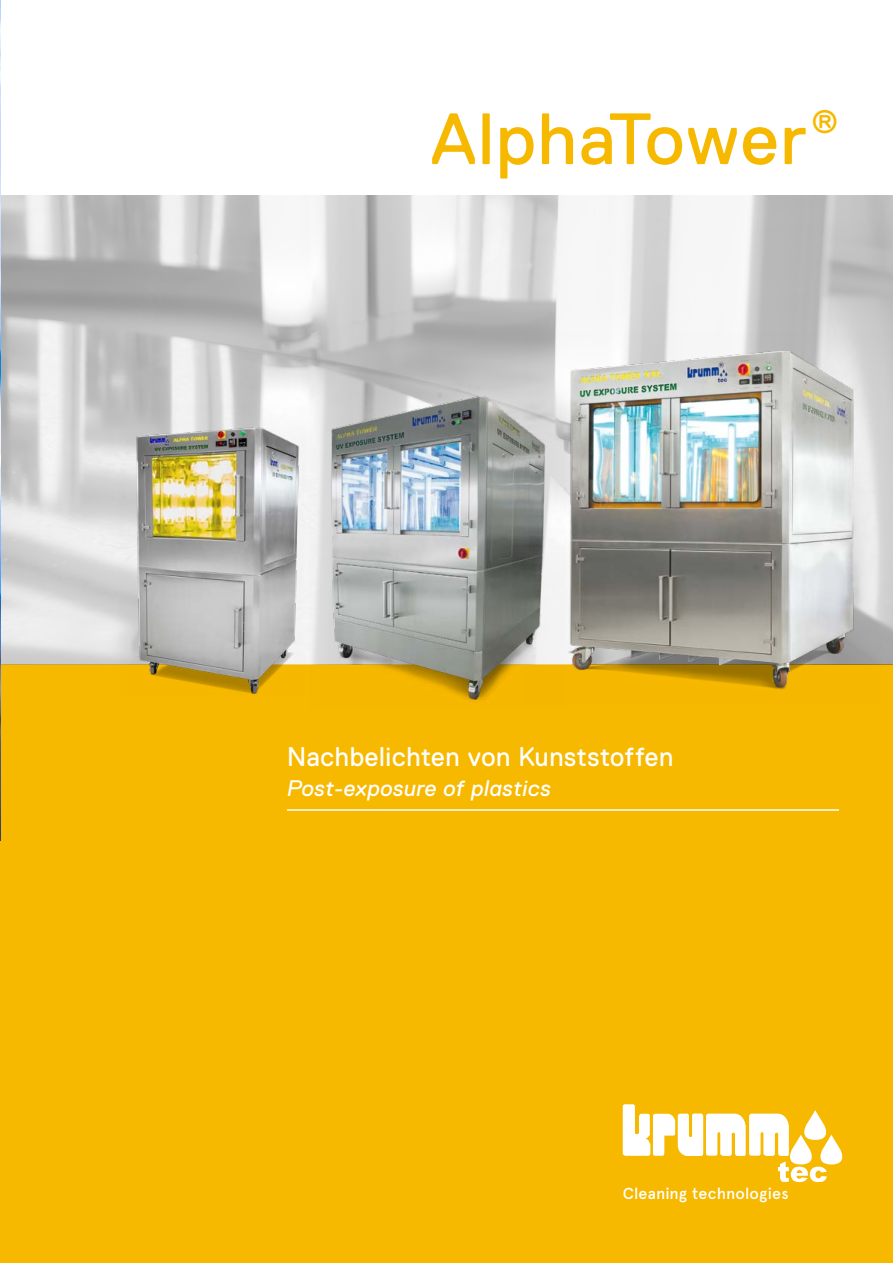
<style>
.page{position:relative;width:893px;height:1263px;background:#fff}
.page>*{position:absolute;margin:0;border:0;box-sizing:border-box;transform-origin:0 0}
.t1{font:72.45px "Replica";letter-spacing:.025em;color:#f7b800}
.t2{font:27px "Replica";letter-spacing:.025em;color:#fff}
.t3{font:italic 22.5px "Replica";letter-spacing:.025em;color:#fff}
.t4{font:500 16.05px "Apercu";letter-spacing:.01em;color:#fff}
</style>
<div class="page">
<div style="left:0;top:665px;width:893px;height:598px;background:#f7b800"></div>
<img style="left:1px;top:195px;width:892px;height:470px">
<svg style="left:623px;top:1104px;width:220px;height:79px"></svg>
<hr style="left:287px;top:809px;width:552px;height:2px;background:#fff">
<img style="left:0;top:0;width:1px;height:841px">
<img style="left:119px;top:405px;width:185px;height:289px">
<img style="left:310px;top:392px;width:215px;height:309px">
<img style="left:525px;top:332px;width:355px;height:358px">
<h1 class="t1" style="left:431px;top:99px;width:409px">AlphaTower<sup>®</sup></h1>
<p class="t2" style="left:287px;top:742px;width:388px">Nachbelichten von Kunststoffen</p>
<p class="t3" style="left:287px;top:776px;width:265px">Post-exposure of plastics</p>
<p class="t4" style="left:623px;top:1184px;width:168px">Cleaning technologies</p>
</div>
